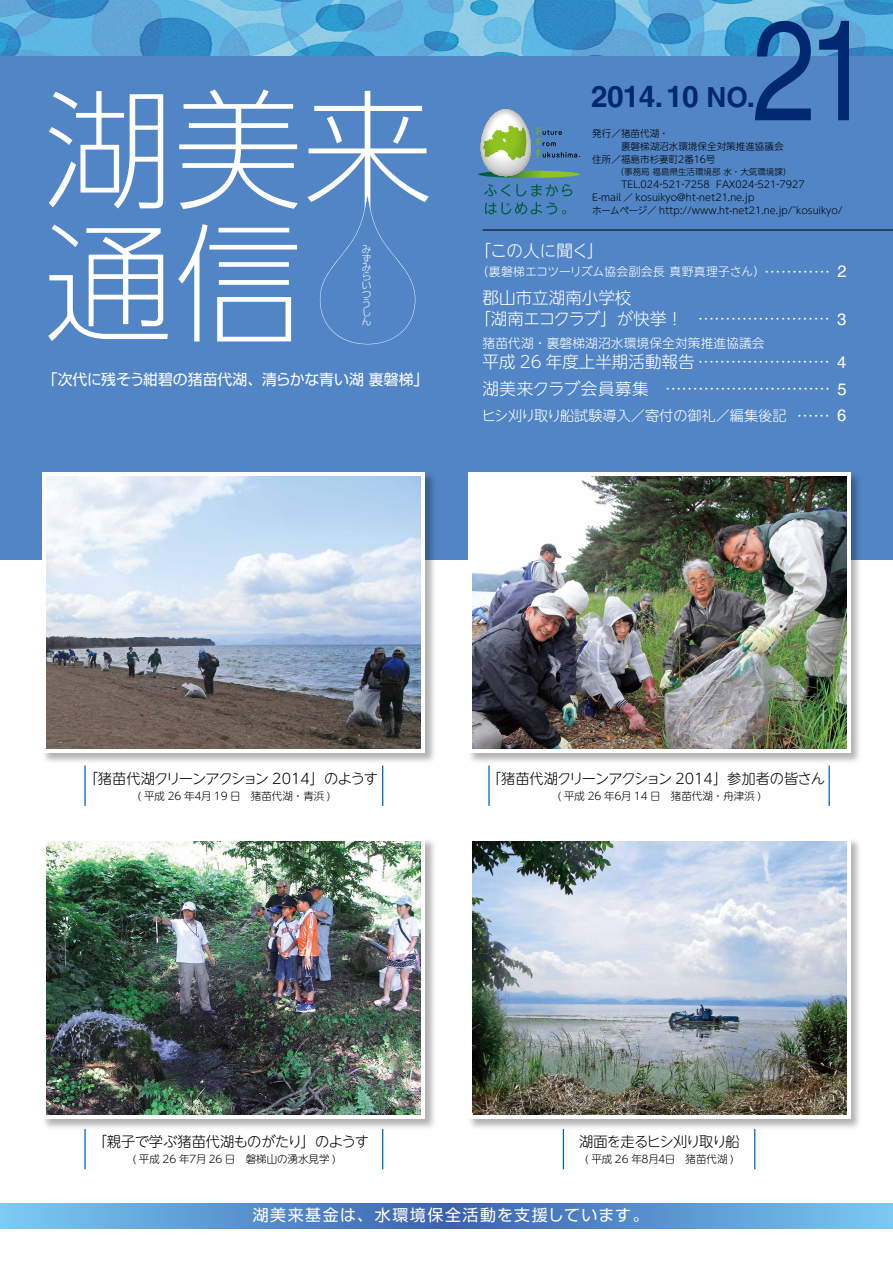
<style>
.page{position:relative;width:893px;height:1263px;background:#fff}
.page>*{position:absolute;margin:0;border:0;box-sizing:border-box;transform-origin:0 0}
.t1{font:condensed 141.45px "Helvetica";color:#002870}
.t2{font:700 29.7px "Helvetica";letter-spacing:-.02em;color:#002870}
.t3{font:300 16.5px/26.5px "UD Shin M Go Pro";color:#fff;text-align:right}
.t4{font:300 16.5px "UD Shin M Go Pro";letter-spacing:-.05em;color:#fff}
.t5{font:300 16.5px "UD Shin M Go Pro";letter-spacing:.03em;color:#fff}
.t6{font:15.9px "Shin Go Pr 5";letter-spacing:.1em;color:#fff}
.t7{font:14.85px "Shin Go Pr 5";color:#fff}
.t8{font:300 14.25px "UD Shin M Go Pro";letter-spacing:-.055em;color:#000}
.t9{font:300 14.25px "UD Shin M Go Pro";color:#fff}
.t10{font:300 14.25px "UD Shin M Go Pro";letter-spacing:-.025em;color:#000}
.t11{font:300 14.25px "UD Shin M Go Pro";letter-spacing:-.085em;color:#000}
.t12{font:300 12.75px "UD Shin M Go Pro";letter-spacing:.005em;color:#fff}
.t13{font:300 11.85px "UD Shin M Go Pro";letter-spacing:.03em;color:#fff}
.t14{font:300 10.5px "UD Shin M Go Pro";color:#000}
.t15{font:300 9.6px/12.8px "UD Shin M Go Pro";color:#000}
.t16{font:300 9.6px/9.1px "Shin Go Pr 5";color:#fff}
.t17{font:300 8.55px "UD Shin M Go Pro";color:#000}
.s1{font-size:27.6px}
.s2{font-family:"Helvetica";font-weight:400}
</style>
<div class="page">
<svg style="left:0;top:1203px;width:893px;height:25px;background:#5a96d0"></svg>
<div style="left:0;top:0;width:893px;height:559px;background:#5185c5"></div>
<img style="left:0;top:0;width:893px;height:55px">
<hr style="left:483px;top:230px;width:410px;height:1px;background:#000">
<img style="left:40px;top:472px;width:399px;height:295px">
<div style="left:43px;top:472px;width:382px;height:281px;background:#fff"></div>
<svg style="left:49px;top:91px;width:114px;height:117px"></svg>
<svg style="left:179px;top:89px;width:119px;height:120px"></svg>
<svg style="left:48px;top:225px;width:120px;height:116px"></svg>
<svg style="left:178px;top:224px;width:119px;height:117px"></svg>
<svg style="left:307px;top:91px;width:122px;height:253px"></svg>
<img style="left:47px;top:476px;width:374px;height:272px">
<img style="left:465px;top:472px;width:400px;height:290px">
<svg style="left:468px;top:472px;width:382px;height:281px"></svg>
<img style="left:472px;top:476px;width:374px;height:272px">
<img style="left:44px;top:840px;width:390px;height:292px">
<svg style="left:44px;top:840px;width:381px;height:278px"></svg>
<img style="left:47px;top:842px;width:374px;height:272px">
<img style="left:470px;top:840px;width:389px;height:292px">
<svg style="left:470px;top:840px;width:380px;height:278px"></svg>
<img style="left:472px;top:842px;width:374px;height:272px">
<svg style="left:484px;top:184px;width:88px;height:31px"></svg>
<svg style="left:478px;top:109px;width:102px;height:69px"></svg>
<hr style="left:828px;top:765px;width:2px;height:41px;background:#0068b7">
<hr style="left:488px;top:765px;width:2px;height:41px;background:#0068b7">
<hr style="left:382px;top:765px;width:1px;height:41px;background:#0068b7">
<hr style="left:84px;top:765px;width:2px;height:41px;background:#0068b7">
<hr style="left:754px;top:1129px;width:1px;height:40px;background:#0068b7">
<hr style="left:563px;top:1129px;width:1px;height:40px;background:#0068b7">
<hr style="left:382px;top:1129px;width:1px;height:40px;background:#0068b7">
<hr style="left:84px;top:1129px;width:2px;height:40px;background:#0068b7">
<h1 class="t1" style="left:752px;top:-11px;width:121px">21</h1>
<h2 class="t2" style="left:591px;top:78px;width:166px">2014.10 <span class="s1">NO</span>.</h2>
<p class="t16" style="left:362px;top:243px;width:11px">みずみらいつうしん</p>
<h3 class="t7" style="left:43px;top:367px;width:387px">「次代に残そう紺碧の猪苗代湖、清らかな青い湖裏磐梯」</h3>
<p class="t15" style="left:592px;top:127px;width:78px">発行／猪苗代湖・</p>
<p class="t15" style="left:592px;top:139px;width:193px">　　　裏磐梯湖沼水環境保全対策推進協議会</p>
<p class="t15" style="left:706px;top:152px;width:11px">号</p>
<p class="t15" style="left:592px;top:152px;width:88px">住所／福島市杉妻町</p>
<p class="t17" style="left:616px;top:164px;width:177px">（事務局福島県生活環境部水・大気環境課(</p>
<p class="t15" style="left:716px;top:178px;width:90px">FAX024-521-7927</p>
<p class="t15" style="left:684px;top:152px;width:11px">番</p>
<p class="t15" style="left:677px;top:152px;width:11px">２</p>
<p class="t15" style="left:692px;top:152px;width:17px">１６</p>
<p class="t15" style="left:592px;top:178px;width:252px;text-indent:29px">TEL.024-521-7258<br>E-mail ／ kosuikyo@ht-net21.ne.jp<br>ホームページ／ http://www.ht-net21.ne.jp/̃kosuikyo/</p>
<h3 class="t3" style="left:474px;top:236px;width:131px">「この人に聞く「</h3>
<p class="t13" style="left:477px;top:262px;width:290px">（裏磐梯エコツーリズム協会副会長真野真理子さん(</p>
<h3 class="t3" style="left:483px;top:284px;width:150px">郡山市立湖南小学校</h3>
<h3 class="t3" style="left:698px;top:305px;width:150px">........................ <span class="s2">3</span></h3>
<h3 class="t3" style="left:764px;top:257px;width:84px">............ <span class="s2">2</span></h3>
<h3 class="t4" style="left:474px;top:306px;width:210px">「湖南エコクラブ」が快挙!</h3>
<h3 class="t12" style="left:483px;top:333px;width:284px">猪苗代湖・裏磐梯湖沼水環境保全対策推進協議会</h3>
<h3 class="t3" style="left:483px;top:348px;width:366px">平成 26 年度上半期活動報告 ........................ <span class="s2">4 </span>.............................. <span class="s2">5</span></h3>
<h3 class="t5" style="left:483px;top:375px;width:168px">湖美来クラブ会員募集</h3>
<h3 class="t9" style="left:482px;top:404px;width:306px">ヒシ刈り取り船試験導入／寄付の御礼／編集後記</h3>
<h3 class="t3" style="left:797px;top:401px;width:51px">...... <span class="s2">6</span></h3>
<h3 class="t8" style="left:84px;top:767px;width:296px">「猪苗代湖クリーンアクション 2014」のようす</h3>
<p class="t14" style="left:201px;top:787px;width:131px">月 19 日　猪苗代湖・青浜 (</p>
<p class="t14" style="left:138px;top:787px;width:59px">( 平成 26 年</p>
<p class="t14" style="left:193px;top:787px;width:12px">４</p>
<h3 class="t8" style="left:487px;top:767px;width:340px">「猪苗代湖クリーンアクション 2014」参加者の皆さん</h3>
<p class="t14" style="left:621px;top:787px;width:142px">月 14 日　猪苗代湖・舟津浜 (</p>
<p class="t14" style="left:558px;top:787px;width:59px">( 平成 26 年</p>
<p class="t14" style="left:613px;top:787px;width:12px">６</p>
<h3 class="t10" style="left:93px;top:1130px;width:278px">「親子で学ぶ猪苗代湖ものがたり」のようす</h3>
<p class="t14" style="left:196px;top:1151px;width:141px">月 26 日　磐梯山の湧水見学 (</p>
<p class="t14" style="left:132px;top:1151px;width:59px">( 平成 26 年</p>
<p class="t14" style="left:188px;top:1151px;width:12px">７</p>
<h3 class="t11" style="left:579px;top:1130px;width:162px">湖面を走るヒシ刈り取り船</h3>
<p class="t14" style="left:665px;top:1151px;width:71px">日　猪苗代湖 (</p>
<p class="t14" style="left:585px;top:1151px;width:59px">( 平成 26 年</p>
<p class="t14" style="left:648px;top:1151px;width:12px">月</p>
<p class="t14" style="left:640px;top:1151px;width:12px">８</p>
<p class="t14" style="left:656px;top:1151px;width:12px">４</p>
<h3 class="t6" style="left:253px;top:1202px;width:397px">湖美来基金は、水環境保全活動を支援しています。</h3>
</div>
